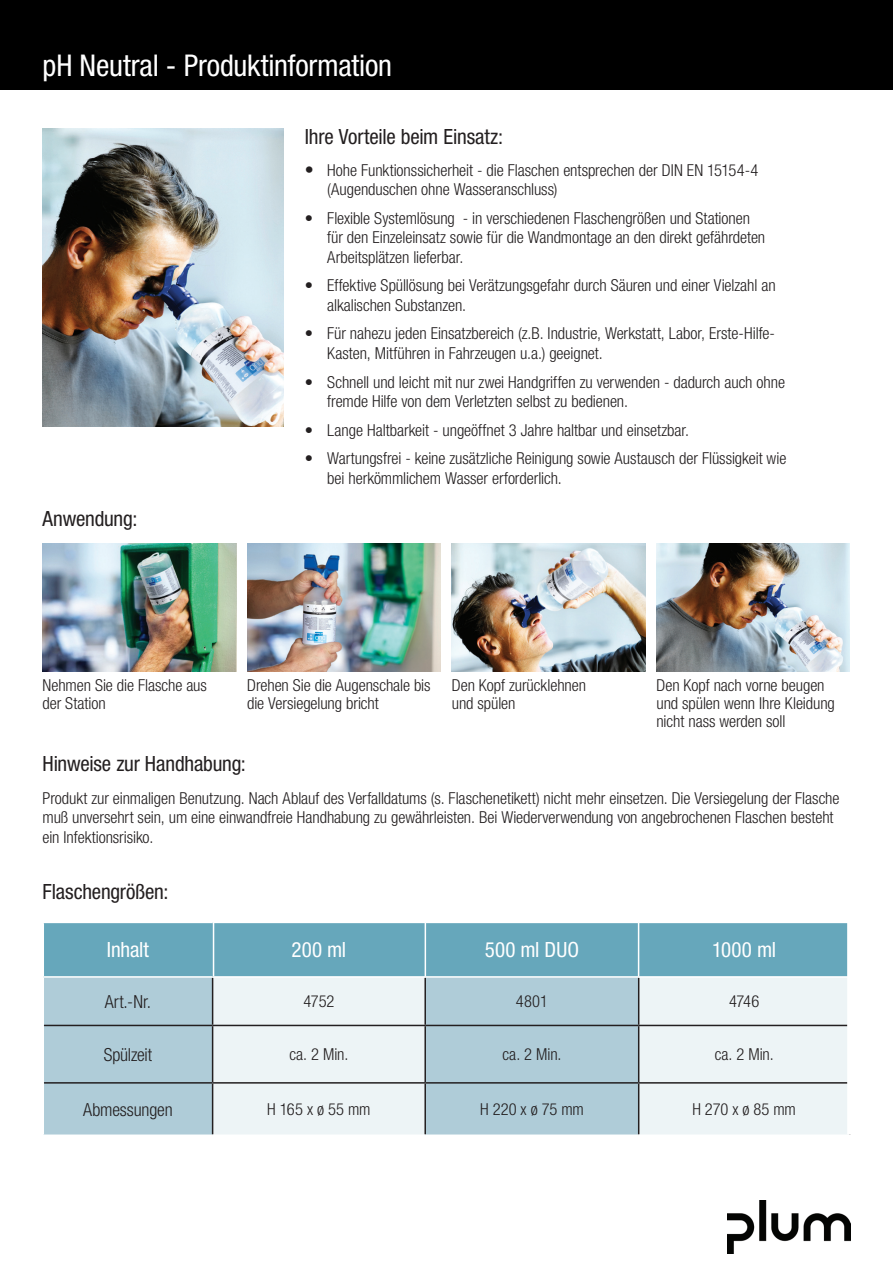
<style>
.page{position:relative;width:893px;height:1263px;background:#fff}
.page>*{position:absolute;margin:0;border:0;box-sizing:border-box;transform-origin:0 0}
.t1{font:condensed 30px "Helvetica Neue LT Pro";letter-spacing:-.005em;color:#fff}
.t2{font:condensed 21px "Helvetica Neue LT Pro";letter-spacing:-.01em;color:#231f20}
.t3{font:condensed 21px "Helvetica Neue LT Pro";letter-spacing:-.005em;color:#fff}
.t4{font:300 condensed 18px "Helvetica Neue LT Pro";letter-spacing:-.01em;color:#231f20}
.t5{font:300 condensed 16.5px/19.5px "Helvetica Neue LT Pro";letter-spacing:-.005em;color:#231f20}
.s1{font-size:18px}
</style>
<div class="page">
<div style="left:0;top:0;width:893px;height:89px;background:#000"></div>
<img style="left:43px;top:129px;width:240px;height:298px">
<img style="left:43px;top:544px;width:193px;height:127px">
<img style="left:656px;top:544px;width:194px;height:127px">
<img style="left:452px;top:544px;width:193px;height:127px">
<img style="left:247px;top:544px;width:194px;height:127px">
<img style="left:727px;top:1201px;width:124px;height:53px">
<div style="left:44px;top:923px;width:803px;height:53px;background:#66a7bb"></div>
<div style="left:44px;top:978px;width:168px;height:156px;background:#afccd8"></div>
<svg style="left:213px;top:978px;width:634px;height:156px;background:#d6e4ea"></svg>
<hr style="left:212px;top:978px;width:1px;height:47px;background:#231f20">
<hr style="left:424px;top:978px;width:2px;height:47px;background:#231f20">
<hr style="left:638px;top:978px;width:1px;height:47px;background:#231f20">
<hr style="left:44px;top:1025px;width:169px;height:1px;background:#231f20">
<hr style="left:213px;top:1025px;width:212px;height:1px;background:#231f20">
<hr style="left:212px;top:1026px;width:1px;height:56px;background:#231f20">
<hr style="left:425px;top:1025px;width:214px;height:1px;background:#231f20">
<hr style="left:424px;top:1026px;width:2px;height:56px;background:#231f20">
<hr style="left:639px;top:1025px;width:211px;height:1px;background:#231f20">
<hr style="left:638px;top:1026px;width:1px;height:56px;background:#231f20">
<hr style="left:44px;top:1082px;width:169px;height:1px;background:#231f20">
<hr style="left:213px;top:1082px;width:212px;height:1px;background:#231f20">
<hr style="left:212px;top:1083px;width:1px;height:51px;background:#231f20">
<hr style="left:425px;top:1082px;width:214px;height:1px;background:#231f20">
<hr style="left:424px;top:1083px;width:2px;height:51px;background:#231f20">
<hr style="left:639px;top:1082px;width:211px;height:1px;background:#231f20">
<hr style="left:638px;top:1083px;width:1px;height:51px;background:#231f20">
<hr style="left:213px;top:922px;width:1px;height:54px;background:#fff">
<hr style="left:425px;top:922px;width:1px;height:55px;background:#fff">
<hr style="left:847px;top:922px;width:4px;height:212px;background:#fff">
<hr style="left:638px;top:922px;width:1px;height:55px;background:#fff">
<h1 class="t1" style="left:43px;top:47px;width:351px">pH Neutral - Produktinformation</h1>
<p class="t2" style="left:43px;top:506px;width:96px">Anwendung:</p>
<p class="t2" style="left:305px;top:124px;width:200px">Ihre Vorteile beim Einsatz:</p>
<p class="t5" style="left:327px;top:160px;width:433px;text-indent:-22px"><span class="s1">•</span> Hohe Funktionssicherheit - die Flaschen entsprechen der DIN EN 15154-4 (Augenduschen ohne Wasseranschluss)</p>
<p class="t5" style="left:327px;top:208px;width:439px;text-indent:-23px">• Flexible Systemlösung - in verschiedenen Flaschengrößen und Stationen für den Einzeleinsatz sowie für die Wandmontage an den direkt gefährdeten<br>Arbeitsplätzen lieferbar.</p>
<p class="t5" style="left:327px;top:276px;width:450px;text-indent:-23px">• Effektive Spüllösung bei Verätzungsgefahr durch Säuren und einer Vielzahl an alkalischen Substanzen.</p>
<p class="t5" style="left:327px;top:324px;width:449px;text-indent:-23px">• Für nahezu jeden Einsatzbereich (z.B. Industrie, Werkstatt, Labor, Erste-Hilfe-<br>Kasten, Mitführen in Fahrzeugen u.a.) geeignet.</p>
<p class="t5" style="left:327px;top:372px;width:459px;text-indent:-23px">• Schnell und leicht mit nur zwei Handgriffen zu verwenden - dadurch auch ohne fremde Hilfe von dem Verletzten selbst zu bedienen.</p>
<p class="t5" style="left:305px;top:420px;width:386px">• Lange Haltbarkeit - ungeöffnet 3 Jahre haltbar und einsetzbar.</p>
<p class="t5" style="left:327px;top:448px;width:461px;text-indent:-23px">• Wartungsfrei - keine zusätzliche Reinigung sowie Austausch der Flüssigkeit wie bei herkömmlichem Wasser erforderlich.</p>
<p class="t5" style="left:43px;top:676px;width:166px;line-height:18px">Nehmen Sie die Flasche aus der Station</p>
<p class="t5" style="left:247px;top:676px;width:185px;line-height:18px">Drehen Sie die Augenschale bis die Versiegelung bricht</p>
<p class="t5" style="left:452px;top:676px;width:136px;line-height:18px">Den Kopf zurücklehnen und spülen</p>
<p class="t5" style="left:656px;top:676px;width:180px;line-height:18px">Den Kopf nach vorne beugen und spülen wenn Ihre Kleidung nicht nass werden soll</p>
<p class="t2" style="left:43px;top:751px;width:205px">Hinweise zur Handhabung:</p>
<p class="t5" style="left:43px;top:788px;width:799px">Produkt zur einmaligen Benutzung. Nach Ablauf des Verfalldatums (s. Flaschenetikett) nicht mehr einsetzen. Die Versiegelung der Flasche muß unversehrt sein, um eine einwandfreie Handhabung zu gewährleisten. Bei Wiederverwendung von angebrochenen Flaschen besteht ein Infektionsrisiko.</p>
<p class="t2" style="left:43px;top:879px;width:127px">Flaschengrößen:</p>
<p class="t3" style="left:107px;top:937px;width:44px">Inhalt</p>
<p class="t3" style="left:292px;top:937px;width:56px">200 ml</p>
<p class="t3" style="left:485px;top:937px;width:96px">500 ml DUO</p>
<p class="t3" style="left:712px;top:937px;width:65px">1000 ml</p>
<p class="t4" style="left:105px;top:991px;width:48px">Art.-Nr.</p>
<p class="t5" style="left:303px;top:991px;width:33px">4752</p>
<p class="t5" style="left:516px;top:991px;width:34px">4801</p>
<p class="t5" style="left:729px;top:991px;width:32px">4746</p>
<p class="t4" style="left:104px;top:1044px;width:50px">Spülzeit</p>
<p class="t5" style="left:289px;top:1044px;width:60px">ca. 2 Min.</p>
<p class="t5" style="left:502px;top:1044px;width:60px">ca. 2 Min.</p>
<p class="t5" style="left:715px;top:1044px;width:60px">ca. 2 Min.</p>
<p class="t4" style="left:83px;top:1099px;width:91px">Abmessungen</p>
<p class="t5" style="left:267px;top:1099px;width:105px">H 165 x ø 55 mm</p>
<p class="t5" style="left:480px;top:1099px;width:105px">H 220 x ø 75 mm</p>
<p class="t5" style="left:692px;top:1099px;width:105px">H 270 x ø 85 mm</p>
</div>
